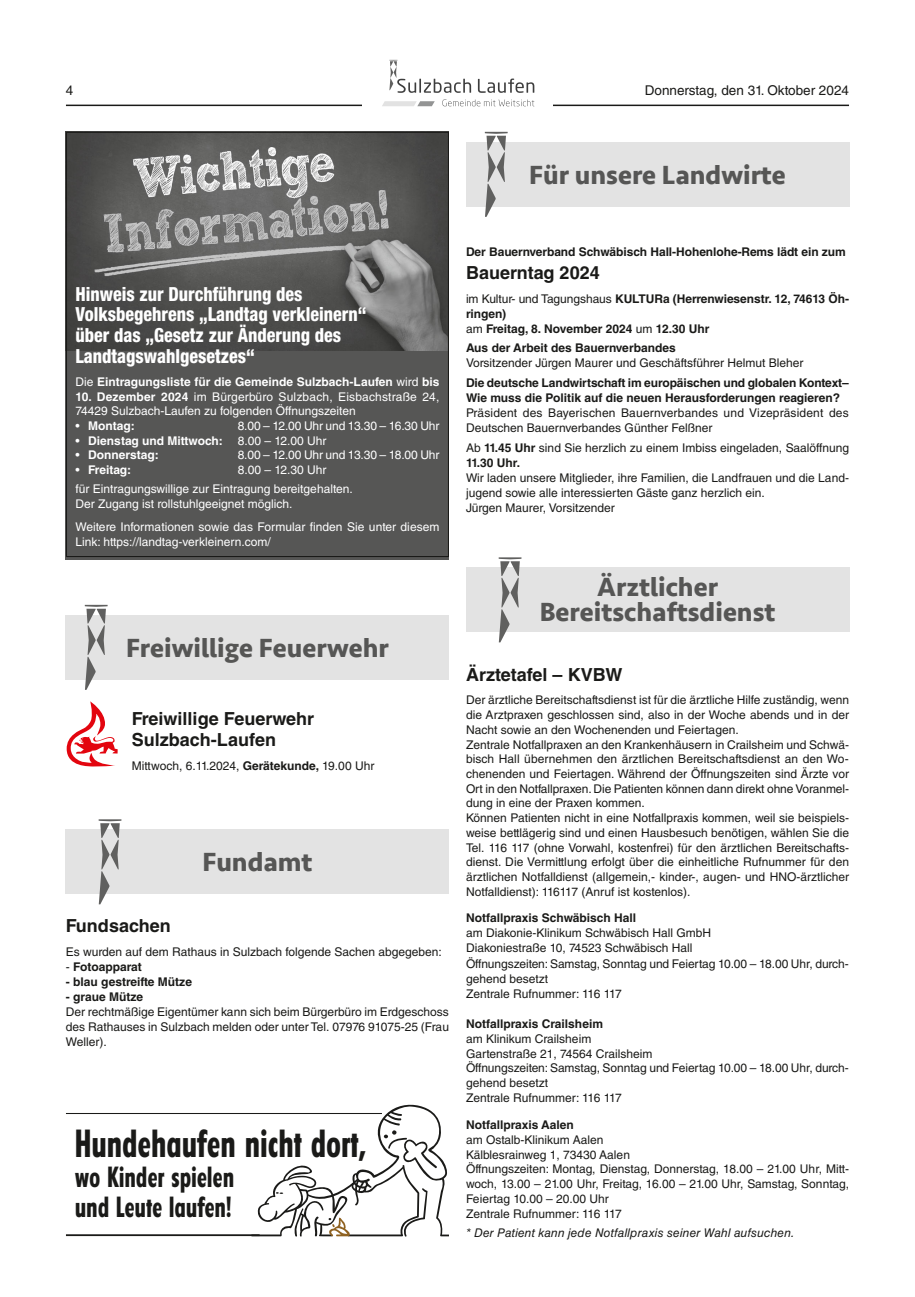
<style>
.page{position:relative;width:915px;height:1297px;background:#fff}
.page>*{position:absolute;margin:0;border:0;box-sizing:border-box;transform-origin:0 0}
.t1{font:700 38.1px "Florida";letter-spacing:.02em;color:#1a1a18;scale:.77 1}
.t2{font:700 28.35px/30px "Florida";letter-spacing:.02em;color:#1a1a18;scale:.77 1}
.t3{font:700 27px/25.5px "Seravek";color:#565655;text-align:center}
.t4{font:800 condensed 19.5px/20.7px "Helvetica Neue";color:#fff;scale:.93 1}
.t5{font:700 18px/21px "Helvetica LT Std";color:#1a1a18}
.t6{font:13.5px "Helvetica LT Std";color:#1a1a18}
.t7{font:12px/14.7px "Helvetica LT Std";color:#1a1a18}
.t8{font:700 12px/15px "Helvetica LT Std";letter-spacing:-.005em;color:#1a1a18}
.t9{font:12px/14.7px "Helvetica LT Std";color:#fff}
.t10{font:700 12px "Helvetica LT Std";color:#fff}
.t11{font:italic 12px "Helvetica LT Std";letter-spacing:.01em;color:#1a1a18}
.s1{font-weight:400}
.s2{font-weight:700}
</style>
<div class="page">
<hr style="left:66px;top:105px;width:782px;height:1px;background:#1a1a18">
<div style="left:362px;top:57px;width:190px;height:49px;background:#fff"></div>
<svg style="left:442px;top:99px;width:92px;height:7px"></svg>
<svg style="left:389px;top:60px;width:145px;height:33px"></svg>
<svg style="left:382px;top:101px;width:52px;height:5px"></svg>
<div style="left:66px;top:338px;width:383px;height:222px;background:#565655"></div>
<img style="left:68px;top:134px;width:379px;height:216px">
<div style="left:66px;top:615px;width:383px;height:65px;background:#e3e3e3"></div>
<svg style="left:85px;top:605px;width:23px;height:85px"></svg>
<svg style="left:66px;top:701px;width:52px;height:66px"></svg>
<div style="left:66px;top:829px;width:383px;height:65px;background:#e3e3e3"></div>
<svg style="left:99px;top:819px;width:22px;height:85px"></svg>
<div style="left:466px;top:142px;width:382px;height:65px;background:#e3e3e3"></div>
<svg style="left:484px;top:132px;width:23px;height:85px"></svg>
<div style="left:466px;top:568px;width:382px;height:64px;background:#e3e3e3"></div>
<svg style="left:498px;top:557px;width:23px;height:85px"></svg>
<hr style="left:66px;top:1234px;width:193px;height:2px;background:#1a1a18">
<svg style="left:251px;top:1105px;width:198px;height:131px"></svg>
<hr style="left:66px;top:1113px;width:316px;height:1px;background:#1a1a18">
<p class="t6" style="left:66px;top:83px;width:9px">4</p>
<p class="t6" style="left:644px;top:83px;width:206px">Donnerstag, den 31. Oktober 2024</p>
<h3 class="t3" style="left:529px;top:161px;width:258px">Für unsere Landwirte</h3>
<h3 class="t4" style="left:75px;top:283px;width:314px">Hinweis zur Durchführung des<br>Volksbegehrens „Landtag verkleinern“ über das „Gesetz zur Änderung des<br>Landtagswahlgesetzes“</h3>
<p class="t10" style="left:75px;top:374px;width:365px"><span class="s1">Die</span> Eintragungsliste für die Gemeinde Sulzbach-Laufen <span class="s1">wird</span> bis</p>
<p class="t9" style="left:75px;top:389px;width:365px"><span class="s2">10. Dezember 2024</span> im Bürgerbüro Sulzbach, Eisbachstraße 24,<br>74429 Sulzbach-Laufen zu folgenden Öffnungszeiten</p>
<p class="t10" style="left:75px;top:418px;width:61px"><span class="s1">•</span> Montag:</p>
<p class="t9" style="left:237px;top:418px;width:203px">8.00 – 12.00 Uhr und 13.30 – 16.30 Uhr</p>
<p class="t10" style="left:75px;top:433px;width:252px"><span class="s1">•</span> Dienstag und Mittwoch: <span class="s1">8.00 – 12.00 Uhr</span></p>
<p class="t10" style="left:75px;top:448px;width:85px"><span class="s1">•</span> Donnerstag:</p>
<p class="t9" style="left:237px;top:448px;width:203px">8.00 – 12.00 Uhr und 13.30 – 18.00 Uhr</p>
<p class="t10" style="left:75px;top:462px;width:57px"><span class="s1">•</span> Freitag:</p>
<p class="t9" style="left:75px;top:460px;width:279px;line-height:18.9px;text-indent:162px">8.00 – 12.30 Uhr<br>für Eintragungswillige zur Eintragung bereitgehalten.</p>
<p class="t9" style="left:75px;top:492px;width:365px;line-height:23.2px">Der Zugang ist rollstuhlgeeignet möglich.<br>Weitere Informationen sowie das Formular nden Sie unter diesem</p>
<p class="t9" style="left:75px;top:534px;width:197px">Link: https://landtag-verkleinern.com/</p>
<h3 class="t3" style="left:126px;top:634px;width:264px">Freiwillige Feuerwehr</h3>
<h3 class="t5" style="left:132px;top:708px;width:184px">Freiwillige Feuerwehr<br>Sulzbach-Laufen</h3>
<p class="t7" style="left:132px;top:758px;width:244px">Mittwoch, 6.11.2024, <span class="s2">Gerätekunde,</span> 19.00 Uhr</p>
<h3 class="t3" style="left:202px;top:849px;width:112px">Fundamt</h3>
<h3 class="t5" style="left:66px;top:915px;width:106px">Fundsachen</h3>
<p class="t7" style="left:66px;top:944px;width:377px">Es wurden auf dem Rathaus in Sulzbach folgende Sachen abgegeben:</p>
<p class="t8" style="left:66px;top:959px;width:77px"><span class="s1">-</span> Fotoapparat</p>
<p class="t8" style="left:66px;top:974px;width:127px">- blau gestreifte Mütze</p>
<p class="t8" style="left:66px;top:989px;width:79px">- graue Mütze</p>
<p class="t7" style="left:66px;top:1004px;width:384px;text-align:justify">Der rechtmäßige Eigentümer kann sich beim Bürgerbüro im Erdgeschoss des Rathauses in Sulzbach melden oder unter Tel. 07976 91075-25 (Frau Weller).</p>
<h1 class="t1" style="left:75px;top:1120px;width:379px">Hundehaufen nicht dort,</h1>
<h2 class="t2" style="left:75px;top:1161px;width:208px">wo Kinder spielen und Leute laufen!</h2>
<p class="t8" style="left:466px;top:244px;width:381px">Der Bauernverband Schwäbisch Hall-Hohenlohe-Rems lädt ein zum</p>
<h3 class="t5" style="left:466px;top:262px;width:135px">Bauerntag 2024</h3>
<p class="t8" style="left:466px;top:291px;width:384px"><span class="s1">im Kultur- und Tagungshaus</span> KULTURa (Herrenwiesenstr. 12, 74613 Öh&shy;ringen)<br><span class="s1">am</span> Freitag, 8. November 2024 <span class="s1">um</span> 12.30 Uhr</p>
<p class="t8" style="left:466px;top:340px;width:211px">Aus der Arbeit des Bauernverbandes</p>
<p class="t7" style="left:466px;top:356px;width:339px">Vorsitzender Jürgen Maurer und Geschäftsführer Helmut Bleher</p>
<p class="t8" style="left:466px;top:375px;width:384px">Die deutsche Landwirtschaft im europäischen und globalen Kontext–<br>Wie muss die Politik auf die neuen Herausforderungen reagieren?</p>
<p class="t7" style="left:466px;top:405px;width:384px">Präsident des Bayerischen Bauernverbandes und Vizepräsident des<br>Deutschen Bauernverbandes Günther Felßner</p>
<p class="t7" style="left:466px;top:440px;width:384px">Ab <span class="s2">11.45 Uhr</span> sind Sie herzlich zu einem Imbiss eingeladen, Saalöffnung<br><span class="s2">11.30 Uhr.</span></p>
<p class="t7" style="left:466px;top:470px;width:384px">Wir laden unsere Mitglieder, ihre Familien, die Landfrauen und die Land&shy;jugend sowie alle interessierten Gäste ganz herzlich ein.<br>Jürgen Maurer, Vorsitzender</p>
<h3 class="t3" style="left:539px;top:573px;width:237px">Ärztlicher<br>Bereitschaftsdienst</h3>
<h3 class="t5" style="left:466px;top:664px;width:158px">Ärztetafel – KVBW</h3>
<p class="t7" style="left:466px;top:693px;width:384px">Der ärztliche Bereitschaftsdienst ist für die ärztliche Hilfe zuständig, wenn die Arztpraxen geschlossen sind, also in der Woche abends und in der Nacht sowie an den Wochenenden und Feiertagen.<br>Zentrale Notfallpraxen an den Krankenhäusern in Crailsheim und Schwä&shy;bisch Hall übernehmen den ärztlichen Bereitschaftsdienst an den Wo&shy;chenenden und Feiertagen. Während der Öffnungszeiten sind Ärzte vor Ort in den Notfallpraxen. Die Patienten können dann direkt ohne Voranmel&shy;dung in eine der Praxen kommen.<br>Können Patienten nicht in eine Notfallpraxis kommen, weil sie beispiels&shy;weise bettlägerig sind und einen Hausbesuch benötigen, wählen Sie die Tel. 116 117 (ohne Vorwahl, kostenfrei) für den ärztlichen Bereitschafts&shy;dienst. Die Vermittlung erfolgt über die einheitliche Rufnummer für den ärztlichen Notfalldienst (allgemein,- kinder-, augen- und HNO-ärztlicher Notfalldienst): 116117 (Anruf ist kostenlos).</p>
<p class="t8" style="left:466px;top:910px;width:172px">Notfallpraxis Schwäbisch Hall</p>
<p class="t7" style="left:466px;top:925px;width:384px;line-height:15.1px">am Diakonie-Klinikum Schwäbisch Hall GmbH<br>Diakoniestraße 10, 74523 Schwäbisch Hall<br>Öffnungszeiten: Samstag, Sonntag und Feiertag 10.00 – 18.00 Uhr, durch&shy;gehend besetzt<br>Zentrale Rufnummer: 116 117</p>
<p class="t8" style="left:466px;top:1016px;width:138px">Notfallpraxis Crailsheim</p>
<p class="t7" style="left:466px;top:1031px;width:384px">am Klinikum Crailsheim<br>Gartenstraße 21, 74564 Crailsheim<br>Öffnungszeiten: Samstag, Sonntag und Feiertag 10.00 – 18.00 Uhr, durch&shy;gehend besetzt<br>Zentrale Rufnummer: 116 117</p>
<p class="t8" style="left:466px;top:1117px;width:109px">Notfallpraxis Aalen</p>
<p class="t7" style="left:466px;top:1132px;width:384px">am Ostalb-Klinikum Aalen<br>Kälblesrainweg 1, 73430 Aalen<br>Öffnungszeiten: Montag, Dienstag, Donnerstag, 18.00 – 21.00 Uhr, Mitt&shy;woch, 13.00 – 21.00 Uhr, Freitag, 16.00 – 21.00 Uhr, Samstag, Sonntag, Feiertag 10.00 – 20.00 Uhr<br>Zentrale Rufnummer: 116 117</p>
<p class="t11" style="left:466px;top:1226px;width:330px">* Der Patient kann jede Notfallpraxis seiner Wahl aufsuchen.</p>
</div>
